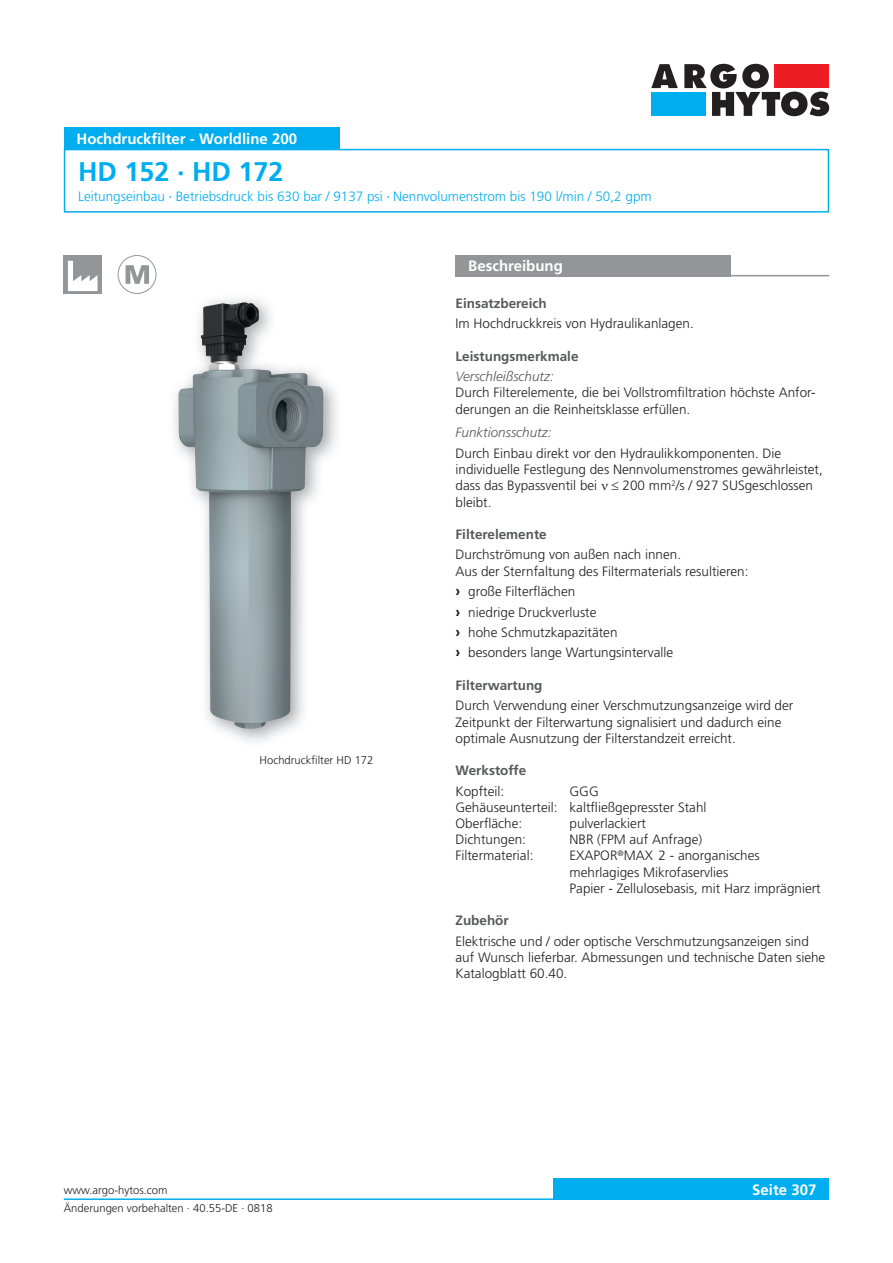
<style>
.page{position:relative;width:893px;height:1263px;background:#fff}
.page>*{position:absolute;margin:0;border:0;box-sizing:border-box;transform-origin:0 0}
.t1{font:700 27px "Frutiger LT";color:#00aeef}
.t2{font:700 15px "Frutiger LT";color:#fff}
.t3{font:300 13.5px/16.2px "Frutiger LT";color:#231f20}
.t4{font:300 13.5px "Frutiger LT";color:#00aeef}
.t5{font:700 13.5px "Frutiger LT";color:#57585a}
.t6{font:italic 300 13.5px "Frutiger LT";color:#57585a}
.t7{font:300 11.25px "Frutiger LT";color:#231f20}
.s1{font-weight:400;font-stretch:condensed}
.s2{font-weight:700;font-size:15px}
</style>
<div class="page">
<div style="left:553px;top:1179px;width:276px;height:21px;background:#00aeef"></div>
<hr style="left:64px;top:1198px;width:765px;height:2px;background:#00aeef">
<svg style="left:651px;top:64px;width:27px;height:24px"></svg>
<div style="left:651px;top:92px;width:55px;height:24px;background:#00aeef"></div>
<svg style="left:684px;top:64px;width:145px;height:52px"></svg>
<div style="left:64px;top:149px;width:765px;height:64px;border:2px solid #00aeef"></div>
<div style="left:64px;top:128px;width:276px;height:21px;background:#00aeef"></div>
<img style="left:174px;top:298px;width:163px;height:444px">
<img style="left:178px;top:302px;width:145px;height:427px">
<div style="left:455px;top:255px;width:276px;height:21px;background:#939598"></div>
<hr style="left:455px;top:275px;width:374px;height:1px;background:#939598">
<div style="left:64px;top:255px;width:38px;height:39px;background:#939598"></div>
<svg style="left:68px;top:261px;width:30px;height:30px"></svg>
<div style="left:118px;top:255px;width:38px;height:39px;border:1px solid #939598;border-radius:50%"></div>
<svg style="left:126px;top:265px;width:23px;height:19px"></svg>
<p class="t2" style="left:77px;top:130px;width:222px">Hochdruckfilter - Worldline 200</p>
<h1 class="t1" style="left:78px;top:155px;width:207px">HD 152 · HD 172</h1>
<p class="t4" style="left:78px;top:189px;width:575px">Leitungseinbau <span class="s1">·</span> Betriebsdruck bis 630 bar / 9137 psi <span class="s1">·</span> Nennvolumenstrom bis 190 l/min / 50,2 gpm</p>
<p class="t7" style="left:260px;top:754px;width:115px">Hochdruckfilter HD 172</p>
<p class="t2" style="left:468px;top:257px;width:96px">Beschreibung</p>
<p class="t5" style="left:455px;top:295px;width:93px">Einsatzbereich</p>
<p class="t3" style="left:455px;top:316px;width:240px">Im Hochdruckkreis von Hydraulikanlagen.</p>
<p class="t5" style="left:455px;top:348px;width:125px">Leistungsmerkmale</p>
<p class="t6" style="left:455px;top:369px;width:100px">Verschleißschutz:</p>
<p class="t3" style="left:455px;top:385px;width:362px">Durch Filterelemente, die bei Vollstromfiltration höchste Anfor&shy;derungen an die Reinheitsklasse erfüllen.</p>
<p class="t6" style="left:455px;top:425px;width:98px">Funktionsschutz:</p>
<p class="t3" style="left:455px;top:445px;width:369px">Durch Einbau direkt vor den Hydraulikkomponenten. Die individuelle Festlegung des Nennvolumenstromes gewährleistet, dass das Bypassventil bei ≤ 200 mm<sup>2</sup>/s / 927 SUSgeschlossen bleibt.</p>
<p class="t5" style="left:455px;top:526px;width:93px">Filterelemente</p>
<p class="t3" style="left:455px;top:547px;width:295px">Durchströmung von außen nach innen.<br>Aus der Sternfaltung des Filtermaterials resultieren:</p>
<p class="t3" style="left:455px;top:581px;width:219px;line-height:20.4px"><span class="s2">›</span> große Filterflächen<br><span class="s2">›</span> niedrige Druckverluste<br><span class="s2">›</span> hohe Schmutzkapazitäten<br><span class="s2">›</span> besonders lange Wartungsintervalle</p>
<p class="t5" style="left:455px;top:677px;width:89px">Filterwartung</p>
<p class="t3" style="left:455px;top:698px;width:339px">Durch Verwendung einer Verschmutzungsanzeige wird der<br>Zeitpunkt der Filterwartung signalisiert und dadurch eine optimale Ausnutzung der Filterstandzeit erreicht.</p>
<p class="t5" style="left:455px;top:762px;width:72px">Werkstoffe</p>
<p class="t3" style="left:455px;top:783px;width:50px">Kopfteil:</p>
<p class="t3" style="left:455px;top:783px;width:253px;text-indent:114px">GGG<br>Gehäuseunterteil: kaltfließgepresster Stahl<br>Oberfläche:</p>
<p class="t3" style="left:569px;top:815px;width:78px">pulverlackiert</p>
<p class="t3" style="left:455px;top:832px;width:72px">Dichtungen:</p>
<p class="t3" style="left:569px;top:832px;width:134px">NBR (FPM auf Anfrage)</p>
<p class="t3" style="left:455px;top:848px;width:79px">Filtermaterial:</p>
<p class="t3" style="left:569px;top:848px;width:253px">EXAPOR<sup>®</sup>MAX 2 - anorganisches mehrlagiges Mikrofaservlies<br>Papier - Zellulosebasis, mit Harz imprägniert</p>
<p class="t5" style="left:455px;top:912px;width:55px">Zubehör</p>
<p class="t3" style="left:455px;top:933px;width:371px">Elektrische und / oder optische Verschmutzungsanzeigen sind auf Wunsch lieferbar. Abmessungen und technische Daten siehe<br>Katalogblatt 60.40.</p>
<p class="t7" style="left:64px;top:1184px;width:105px">www.argo-hytos.com</p>
<p class="t2" style="left:752px;top:1181px;width:66px">Seite 307</p>
<p class="t7" style="left:64px;top:1202px;width:210px">Änderungen vorbehalten · 40.55-DE · 0818</p>
</div>
